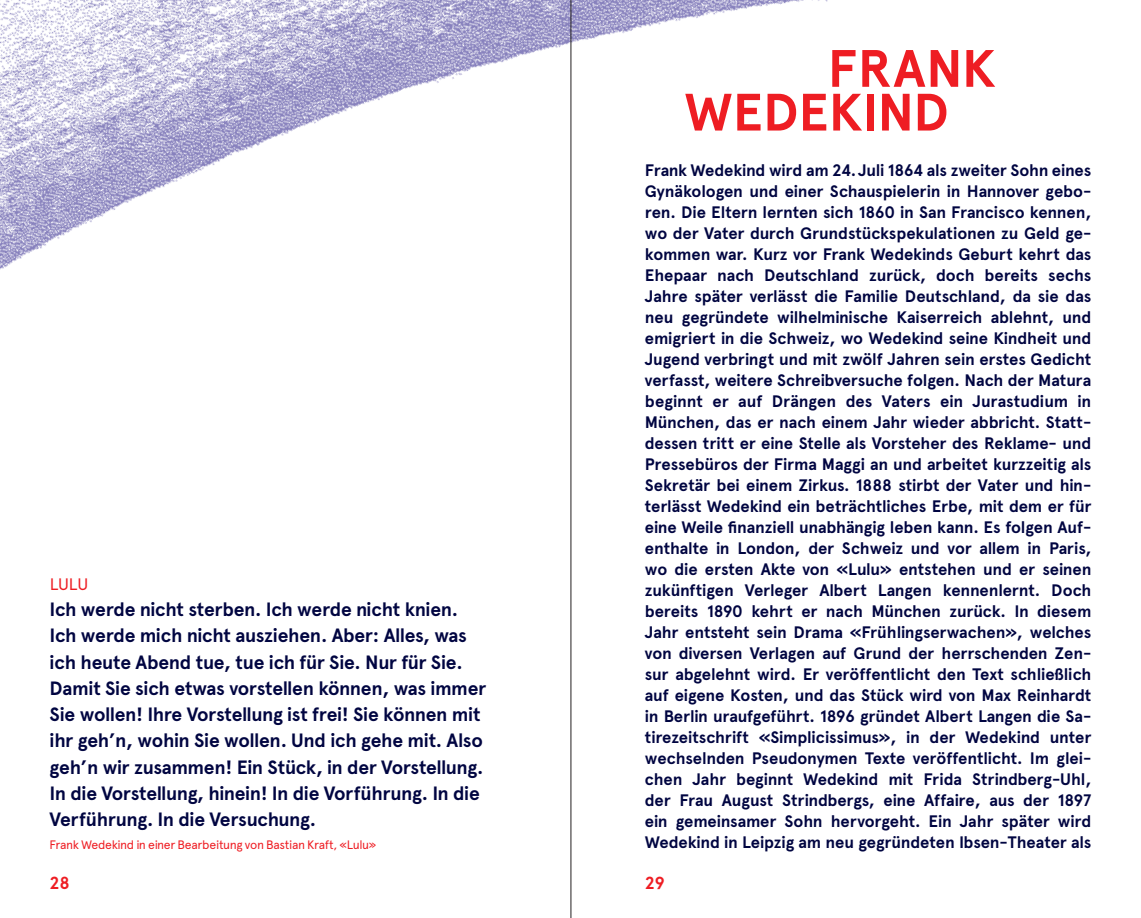
<style>
.page{position:relative;width:1141px;height:918px;background:#fff}
.page>*{position:absolute;margin:0;border:0;box-sizing:border-box;transform-origin:0 0}
.t1{font:700 52.5px/43.8px "Apercu";color:#ee1d23}
.t2{font:700 19.25px/26.2px "Apercu";letter-spacing:-.015em;color:#000541}
.t3{font:700 17.5px "Apercu";color:#ee1d23}
.t4{font:700 16.62px/21px "Apercu";letter-spacing:-.01em;color:#000541;text-align:justify}
.t5{font:16.62px "Apercu";color:#ee1d23}
.t6{font:12.25px "Apercu";letter-spacing:-.03em;color:#ee1d23}
</style>
<div class="page">
<img style="left:0;top:0;width:828px;height:417px">
<hr style="left:570px;top:0;width:1px;height:918px;background:#231f20">
<p class="t5" style="left:50px;top:574px;width:40px">LULU</p>
<p class="t2" style="left:50px;top:596px;width:438px">Ich werde nicht sterben. Ich werde nicht knien.<br>Ich werde mich nicht ausziehen. Aber: Alles, was ich heute Abend tue, tue ich für Sie. Nur für Sie.<br>Damit Sie sich etwas vorstellen können, was immer Sie wollen! Ihre Vorstellung ist frei! Sie können mit ihr geh’n, wohin Sie wollen. Und ich gehe mit. Also geh’n wir zusammen! Ein Stück, in der Vorstellung.<br>In die Vorstellung, hinein! In die Vorführung. In die Verführung. In die Versuchung.</p>
<p class="t6" style="left:50px;top:837px;width:328px">Frank Wedekind in einer Bearbeitung von Bastian Kraft, «Lulu»</p>
<p class="t3" style="left:50px;top:872px;width:22px">28</p>
<h1 class="t1" style="left:684px;top:47px;width:313px;text-indent:143px">FRANK<br>WEDEKIND</h1>
<p class="t4" style="left:645px;top:159px;width:448px">Frank Wedekind wird am 24.Juli 1864 als zweiter Sohn eines Gynäkologen und einer Schauspielerin in Hannover gebo&shy;ren. Die Eltern lernten sich 1860 in San Francisco kennen, wo der Vater durch Grundstückspekulationen zu Geld ge&shy;kommen war. Kurz vor Frank Wedekinds Geburt kehrt das Ehepaar nach Deutschland zurück, doch bereits sechs Jahre später verlässt die Familie Deutschland, da sie das neu gegründete wilhelminische Kaiserreich ablehnt, und emigriert in die Schweiz, wo Wedekind seine Kindheit und Jugend verbringt und mit zwölf Jahren sein erstes Gedicht verfasst, weitere Schreibversuche folgen. Nach der Matura beginnt er auf Drängen des Vaters ein Jurastudium in München, das er nach einem Jahr wieder abbricht. Statt&shy;dessen tritt er eine Stelle als Vorsteher des Reklame- und Pressebüros der Firma Maggi an und arbeitet kurzzeitig als Sekretär bei einem Zirkus. 1888 stirbt der Vater und hin&shy;terlässt Wedekind ein beträchtliches Erbe, mit dem er für eine Weile finanziell unabhängig leben kann. Es folgen Auf&shy;enthalte in London, der Schweiz und vor allem in Paris, wo die ersten Akte von «Lulu» entstehen und er seinen zukünftigen Verleger Albert Langen kennenlernt. Doch bereits 1890 kehrt er nach München zurück. In diesem Jahr entsteht sein Drama «Frühlingserwachen», welches von diversen Verlagen auf Grund der herrschenden Zen&shy;sur abgelehnt wird. Er veröffentlicht den Text schließlich auf eigene Kosten, und das Stück wird von Max Reinhardt in Berlin uraufgeführt. 1896 gründet Albert Langen die Sa&shy;tirezeitschrift «Simplicissimus», in der Wedekind unter wechselnden Pseudonymen Texte veröffentlicht. Im glei&shy;chen Jahr beginnt Wedekind mit Frida Strindberg-Uhl, der Frau August Strindbergs, eine Affaire, aus der 1897 ein gemeinsamer Sohn hervorgeht. Ein Jahr später wird Wedekind in Leipzig am neu gegründeten Ibsen-Theater als</p>
<p class="t3" style="left:645px;top:872px;width:21px">29</p>
</div>
